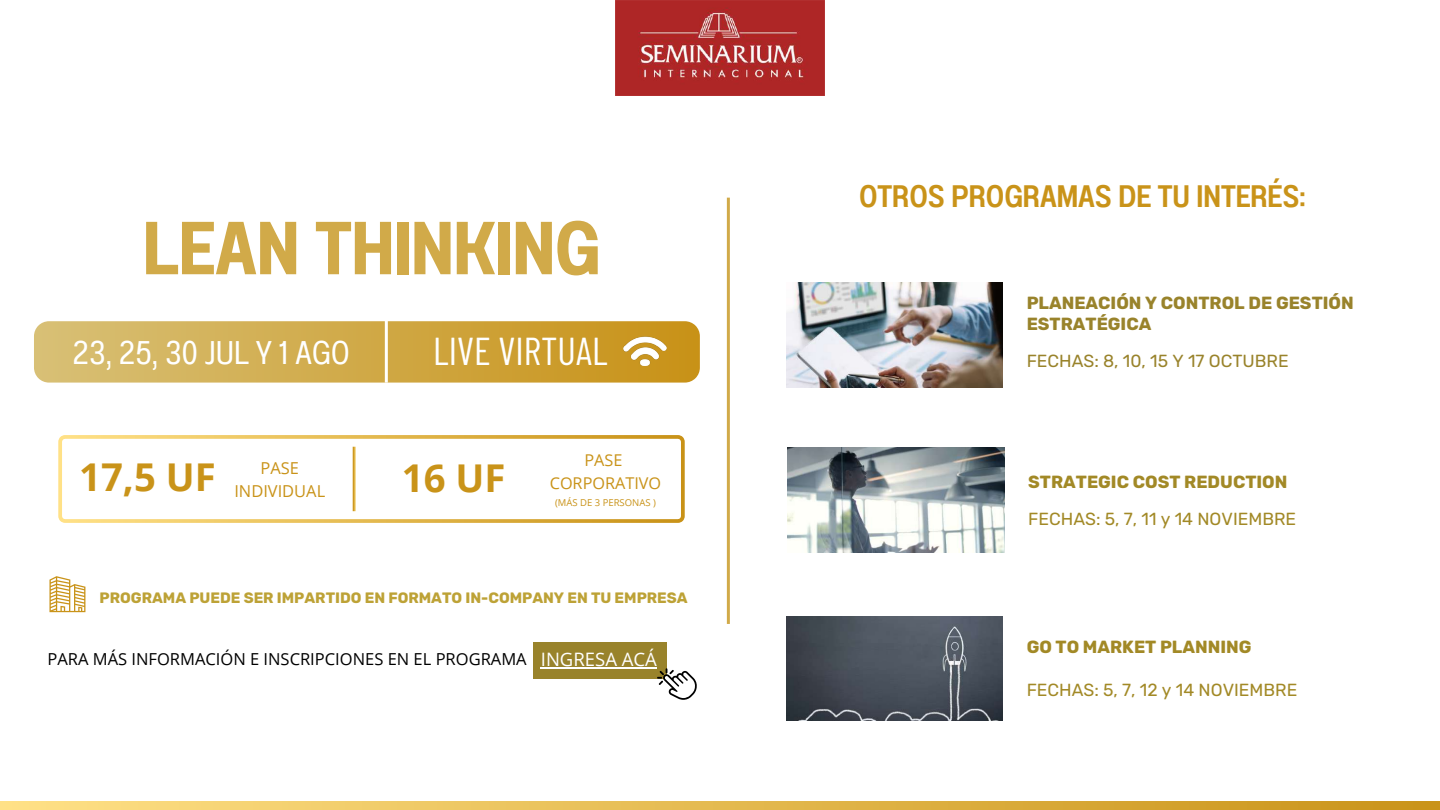
<style>
.page{position:relative;width:1440px;height:810px;background:#fff}
.page>*{position:absolute;margin:0;border:0;box-sizing:border-box;transform-origin:0 0}
.t1{font:74.9px "Anantason Bold Wd 62";color:#d1aa49}
.t2{font:38.9px "Barlow Condensed";color:#fff}
.t3{font:700 38.3px "Open Sans";color:#c99319}
.t4{font:32.8px "Anantason Wd 62";color:#fff}
.t5{font:31px "Anantason Semi Bold Wd 62";color:#c99319}
.t6{font:17.5px "Rubik";color:#a28926}
.t7{font:700 17.5px "Rubik";color:#a28926}
.t8{font:700 17.5px/21px "Rubik";color:#99832b}
.t9{font:17.5px "Rubik";color:#99832b}
.t10{font:16.5px "Open Sans";color:#000}
.t11{font:16.5px/22.6px "Open Sans";color:#c99319;text-align:center}
.t12{font:16.3px/22.6px "Open Sans";color:#c99319;text-align:center}
.t13{font:700 15px "Rubik";color:#bda236}
.t14{font:9.5px "Open Sans";color:#c99319}
.s1{font-size:18.5px;color:#fff}
</style>
<div class="page">
<img style="left:615px;top:0;width:210px;height:96px">
<hr style="left:727px;top:198px;width:3px;height:426px;background:#d1aa49">
<svg style="left:49px;top:576px;width:36px;height:36px"></svg>
<svg style="left:58px;top:435px;width:627px;height:88px"></svg>
<hr style="left:353px;top:447px;width:3px;height:64px;background:#fff">
<svg style="left:0;top:802px;width:1440px;height:8px;background:#e4ba4f"></svg>
<svg style="left:34px;top:321px;width:666px;height:62px;background:#d1aa4a"></svg>
<hr style="left:385px;top:295px;width:3px;height:88px;background:#fff">
<img style="left:623px;top:335px;width:44px;height:30px">
<img style="left:786px;top:283px;width:217px;height:104px">
<img style="left:786px;top:616px;width:217px;height:105px">
<img style="left:788px;top:448px;width:216px;height:105px">
<div style="left:533px;top:642px;width:134px;height:37px;background:#99832b"></div>
<svg style="left:657px;top:668px;width:40px;height:32px"></svg>
<hr style="left:541px;top:667px;width:116px;height:2px;background:#fff">
<h1 class="t1" style="left:143px;top:205px;width:459px">LEAN THINKING</h1>
<h3 class="t4" style="left:73px;top:334px;width:279px">23, 25, 30 JUL Y 1 AGO</h3>
<h2 class="t2" style="left:433px;top:326px;width:176px">LIVE VIRTUAL</h2>
<h3 class="t3" style="left:79px;top:451px;width:138px">17,5 UF</h3>
<p class="t11" style="left:234px;top:456px;width:92px">PASE<br>INDIVIDUAL</p>
<p class="t12" style="left:550px;top:449px;width:113px">PASE<br>CORPORATIVO</p>
<p class="t14" style="left:555px;top:496px;width:102px">(MÁS DE 3 PERSONAS )</p>
<h3 class="t3" style="left:402px;top:451px;width:105px">16 UF</h3>
<p class="t13" style="left:100px;top:589px;width:590px">PROGRAMA PUEDE SER IMPARTIDO EN FORMATO IN-COMPANY EN TU EMPRESA</p>
<p class="t10" style="left:47px;top:647px;width:611px">PARA MÁS INFORMACIÓN E INSCRIPCIONES EN EL PROGRAMA <span class="s1">INGRESA ACÁ</span></p>
<h3 class="t5" style="left:859px;top:178px;width:448px">OTROS PROGRAMAS DE TU INTERÉS:</h3>
<p class="t8" style="left:1027px;top:293px;width:329px">PLANEACIÓN Y CONTROL DE GESTIÓN<br>ESTRATÉGICA</p>
<p class="t9" style="left:1027px;top:351px;width:264px">FECHAS: 8, 10, 15 Y 17 OCTUBRE</p>
<p class="t7" style="left:1028px;top:471px;width:261px">STRATEGIC COST REDUCTION</p>
<p class="t6" style="left:1028px;top:509px;width:269px">FECHAS: 5, 7, 11 y 14 NOVIEMBRE</p>
<p class="t7" style="left:1027px;top:636px;width:226px">GO TO MARKET PLANNING</p>
<p class="t6" style="left:1027px;top:680px;width:272px">FECHAS: 5, 7, 12 y 14 NOVIEMBRE</p>
</div>
